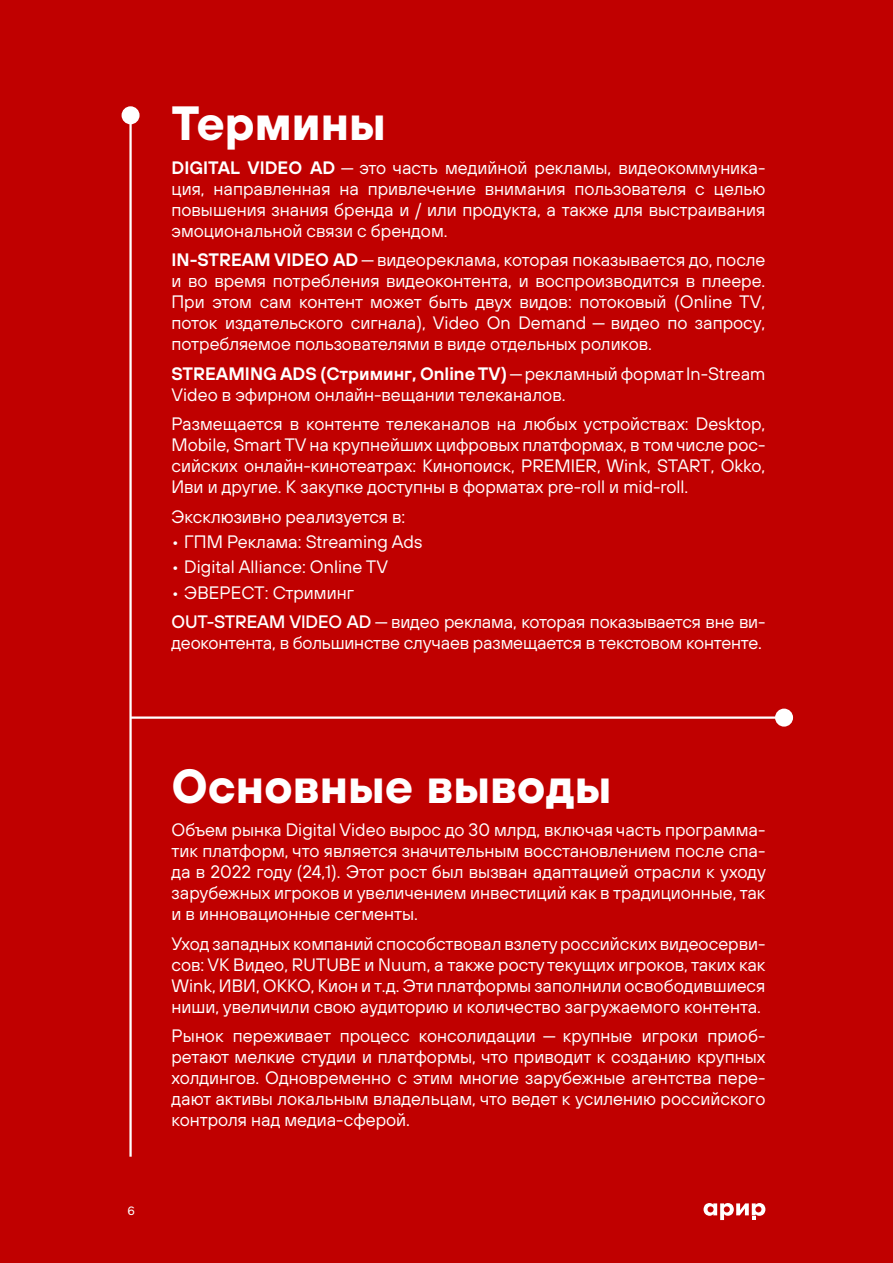
<style>
.page{position:relative;width:893px;height:1263px;background:#c00000}
.page>*{position:absolute;margin:0;border:0;box-sizing:border-box;transform-origin:0 0}
.t1{font:700 48px "TT Hoves";color:#fff}
.t2{font:18px/21px "TT Hoves";color:#fff;text-align:justify}
.t3{font:12px "Onest";color:#fff}
.s1{font-weight:600}
.s2{font-weight:500}
</style>
<div class="page">
<svg style="left:703px;top:1203px;width:62px;height:17px"></svg>
<hr style="left:129px;top:115px;width:3px;height:1042px;background:#fff">
<div style="left:122px;top:106px;width:18px;height:18px;background:#fff;border-radius:50%"></div>
<hr style="left:131px;top:716px;width:653px;height:3px;background:#fff">
<div style="left:775px;top:709px;width:18px;height:18px;background:#fff;border-radius:50%"></div>
<h1 class="t1" style="left:171px;top:90px;width:216px">Термины</h1>
<p class="t2" style="left:171px;top:157px;width:595px"><span class="s1">DIGITAL VIDEO AD</span> — это часть медийной рекламы, видеокоммуника&shy;ция, направленная на привлечение внимания пользователя с целью повышения знания бренда и / или продукта, а также для выстраивания эмоциональной связи с брендом.</p>
<p class="t2" style="left:171px;top:249px;width:595px"><span class="s1">IN-STREAM VIDEO AD</span> — видеореклама, которая показывается до, после и во время потребления видеоконтента, и воспроизводится в плеере.<br>При этом сам контент может быть двух видов: потоковый (Online TV, поток издательского сигнала), Video On Demand — видео по запросу, потребляемое пользователями в виде отдельных роликов.</p>
<p class="t2" style="left:171px;top:363px;width:595px"><span class="s1">STREAMING ADS (Стриминг, Online TV)</span>—рекламный формат In-Stream<br>Video в эфирном онлайн-вещании телеканалов.</p>
<p class="t2" style="left:171px;top:413px;width:595px">Размещается в контенте телеканалов на любых устройствах: Desktop, Mobile, Smart TV на крупнейших цифровых платформах, в том числе рос&shy;сийских онлайн-кинотеатрах: Кинопоиск, PREMIER, Wink, START, Okko, Иви и другие. К закупке доступны в форматах pre-roll и mid-roll.</p>
<p class="t2" style="left:171px;top:506px;width:235px">Эксклюзивно реализуется в:</p>
<p class="t2" style="left:171px;top:531px;width:252px">• ГПМ Реклама: Streaming Ads</p>
<p class="t2" style="left:171px;top:556px;width:218px">• Digital Alliance: Online TV</p>
<p class="t2" style="left:171px;top:577px;width:595px;line-height:29.5px">• ЭВЕРЕСТ: Стриминг<br><span class="s2">OUT-STREAM VIDEO AD</span> — видео реклама, которая показывается вне ви-</p>
<p class="t2" style="left:172px;top:632px;width:592px">деоконтента, в большинстве случаев размещается в текстовом контенте.</p>
<p class="t3" style="left:128px;top:1203px;width:9px">6</p>
<h1 class="t1" style="left:171px;top:753px;width:441px">Основные выводы</h1>
<p class="t2" style="left:171px;top:819px;width:596px">Объем рынка Digital Video вырос до 30 млрд, включая часть программа&shy;тик платформ, что является значительным восстановлением после спа&shy;да в 2022 году (24,1). Этот рост был вызван адаптацией отрасли к уходу зарубежных игроков и увеличением инвестиций как в традиционные, так и в инновационные сегменты.</p>
<p class="t2" style="left:171px;top:933px;width:595px">Уход западных компаний способствовал взлету российских видеосерви&shy;сов: VK Видео, RUTUBE и Nuum, а также росту текущих игроков, таких как Wink, ИВИ, ОККО, Кион и т.д. Эти платформы заполнили освободившиеся ниши, увеличили свою аудиторию и количество загружаемого контента.</p>
<p class="t2" style="left:171px;top:1025px;width:595px">Рынок переживает процесс консолидации — крупные игроки приоб&shy;ретают мелкие студии и платформы, что приводит к созданию крупных холдингов. Одновременно с этим многие зарубежные агентства пере&shy;дают активы локальным владельцам, что ведет к усилению российского контроля над медиа-сферой.</p>
</div>
